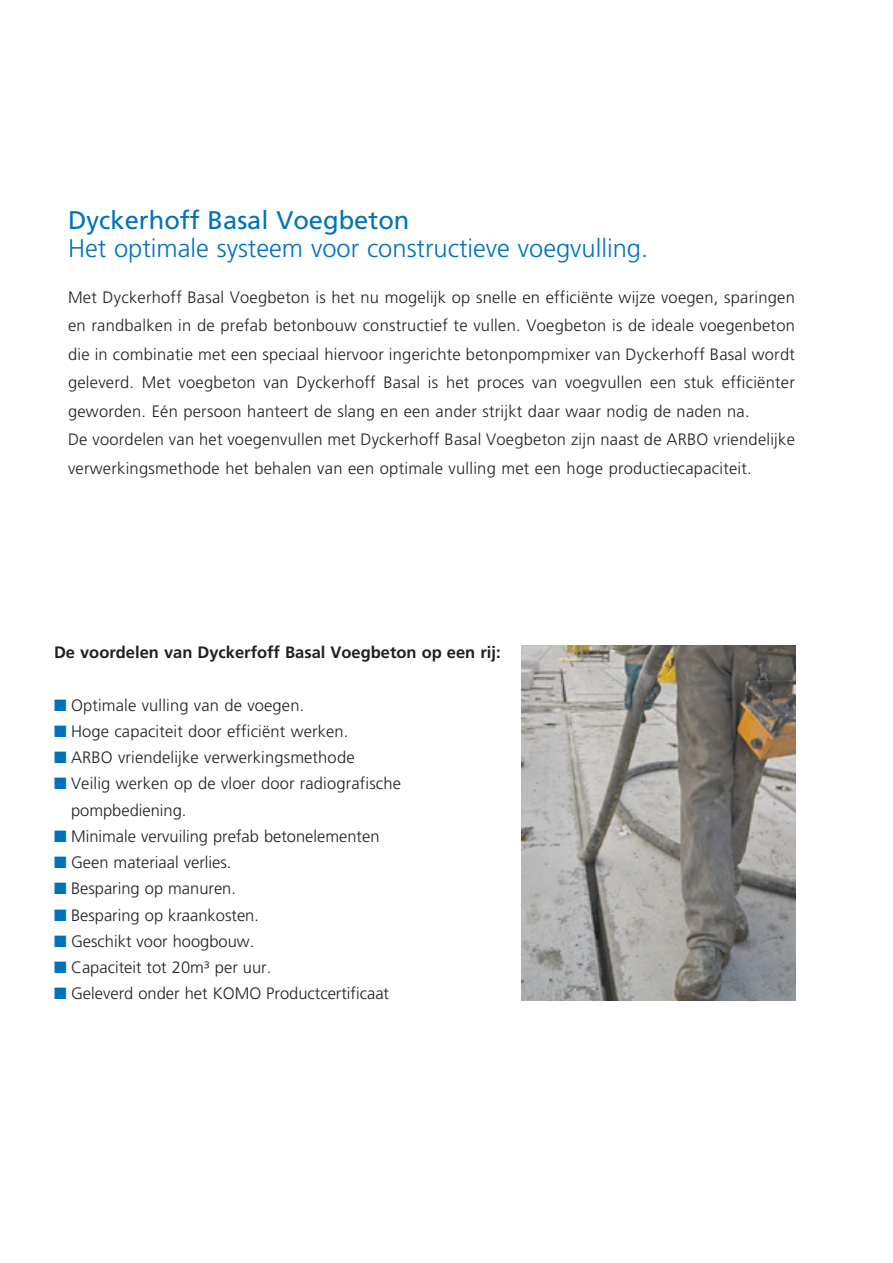
<style>
.page{position:relative;width:893px;height:1263px;background:#fff}
.page>*{position:absolute;margin:0;border:0;box-sizing:border-box;transform-origin:0 0}
.t1{font:300 25.5px "Frutiger";color:#0072bc}
.t2{font:25.5px "Frutiger";color:#0072bc}
.t3{font:300 16.5px/28.5px "Frutiger";letter-spacing:.015em;color:#231f20}
.t4{font:700 16.5px "Frutiger";color:#231f20}
.s1{color:#0072bc}
</style>
<div class="page">
<img style="left:522px;top:646px;width:274px;height:354px">
<h1 class="t2" style="left:68px;top:205px;width:343px">Dyckerhoff Basal Voegbeton</h1>
<h1 class="t1" style="left:68px;top:233px;width:582px">Het optimale systeem voor constructieve voegvulling.</h1>
<p class="t3" style="left:68px;top:283px;width:728px">Met Dyckerhoff Basal Voegbeton is het nu mogelijk op snelle en efficiënte wijze voegen, sparingen en randbalken in de prefab betonbouw constructief te vullen. Voegbeton is de ideale voegenbeton die in combinatie met een speciaal hiervoor ingerichte betonpompmixer van Dyckerhoff Basal wordt geleverd. Met voegbeton van Dyckerhoff Basal is het proces van voegvullen een stuk efficiënter geworden. Eén persoon hanteert de slang en een ander strijkt daar waar nodig de naden na.<br>De voordelen van het voegenvullen met Dyckerhoff Basal Voegbeton zijn naast de ARBO vriendelijke verwerkingsmethode het behalen van een optimale vulling met een hoge productiecapaciteit.</p>
<p class="t4" style="left:54px;top:643px;width:448px">De voordelen van Dyckerfoff Basal Voegbeton op een rij:</p>
<p class="t3" style="left:54px;top:691px;width:252px"><span class="s1">■</span> Optimale vulling van de voegen.</p>
<p class="t3" style="left:54px;top:717px;width:296px"><span class="s1">■</span> Hoge capaciteit door efficiënt werken.</p>
<p class="t3" style="left:54px;top:743px;width:302px"><span class="s1">■</span> ARBO vriendelijke verwerkingsmethode</p>
<p class="t3" style="left:71px;top:771px;width:332px;line-height:26.2px;text-indent:-17px"><span class="s1">■</span> Veilig werken op de vloer door radiografische pompbediening.</p>
<p class="t3" style="left:54px;top:822px;width:327px"><span class="s1">■</span> Minimale vervuiling prefab betonelementen</p>
<p class="t3" style="left:54px;top:848px;width:179px"><span class="s1">■</span> Geen materiaal verlies.</p>
<p class="t3" style="left:54px;top:875px;width:184px"><span class="s1">■</span> Besparing op manuren.</p>
<p class="t3" style="left:54px;top:901px;width:206px"><span class="s1">■</span> Besparing op kraankosten.</p>
<p class="t3" style="left:54px;top:927px;width:202px"><span class="s1">■</span> Geschikt voor hoogbouw.</p>
<p class="t3" style="left:54px;top:953px;width:219px"><span class="s1">■</span> Capaciteit tot 20m³ per uur.</p>
<p class="t3" style="left:54px;top:980px;width:337px"><span class="s1">■</span> Geleverd onder het KOMO Productcertificaat</p>
</div>
